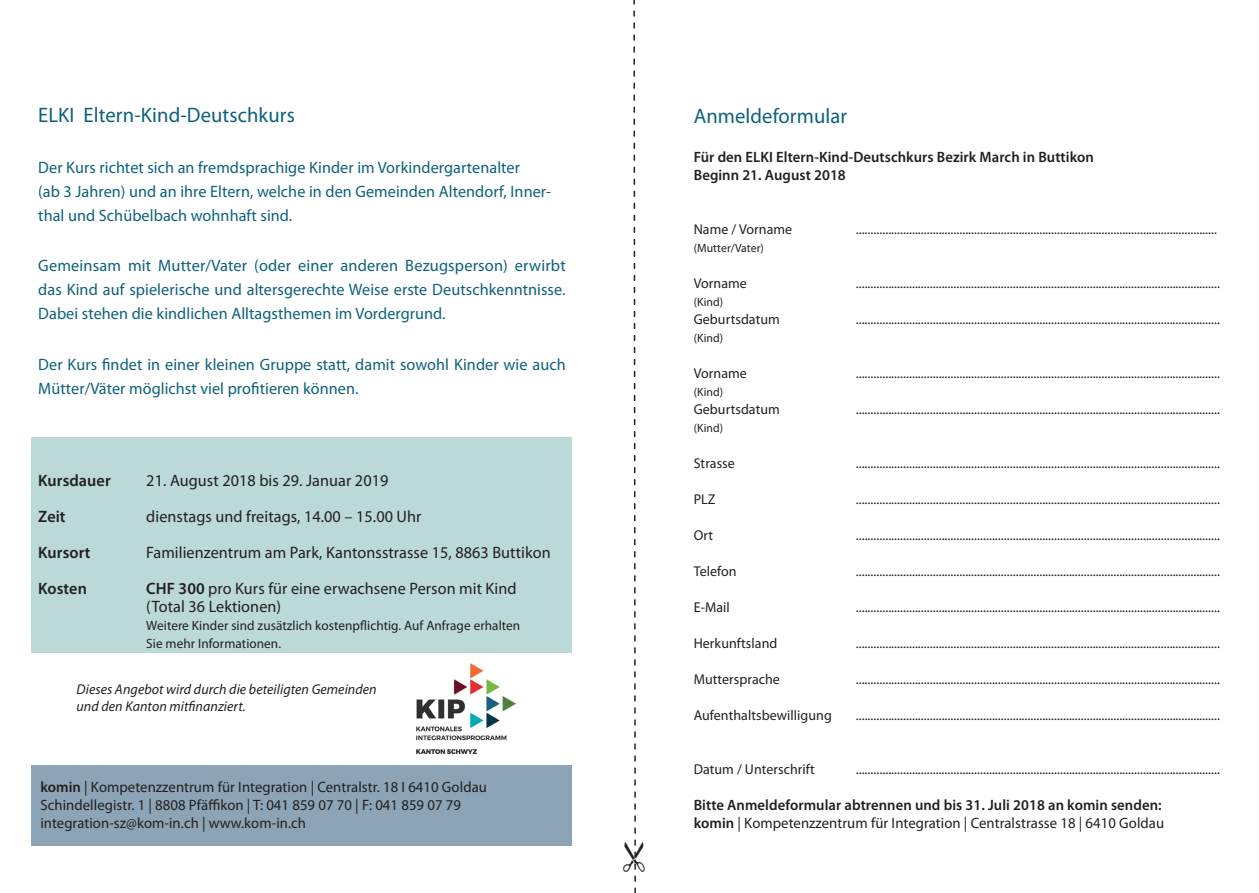
<style>
.page{position:relative;width:1259px;height:893px;background:#fff}
.page>*{position:absolute;margin:0;border:0;box-sizing:border-box;transform-origin:0 0}
.Anfangstext_blau_gro{font:21px "Myriad Pro";letter-spacing:.005em;color:#0e617c}
.Uebertitel_blau{font:21px "Myriad Pro";letter-spacing:.005em;color:#0e617c}
.Anfangstext_blau_gro-2{font:16.5px/24px "Myriad Pro";letter-spacing:.005em;color:#0e617c}
.Grundtext{font:16.5px/18px "Myriad Pro";letter-spacing:.005em;color:#231f20}
.Grundtext-2{font:600 16.5px "Myriad Pro";letter-spacing:.005em;color:#231f20}
.Grundtext-3{font:15px/18px "Myriad Pro";letter-spacing:.005em;color:#231f20}
.Untertitel_Semibold{font:600 15px/18px "Myriad Pro";letter-spacing:.005em;color:#231f20}
.Grundtext-4{font:14.25px "Myriad Pro";letter-spacing:.005em;color:#231f20}
.Tabelle{font:italic 14.25px "Myriad Pro";letter-spacing:.005em;color:#231f20}
.Grundtext-5{font:13.5px/18px "Myriad Pro";letter-spacing:.005em;color:#231f20}
.Grundtext-6{font:12px "Myriad Pro";letter-spacing:.005em;color:#231f20}
.s1{font-weight:600}
</style>
<div class="page">
<div style="left:32px;top:438px;width:540px;height:215px;background:#bbd9d7"></div>
<div style="left:32px;top:765px;width:540px;height:81px;background:#8ca4b5"></div>
<img style="left:417px;top:664px;width:98px;height:89px">
<svg style="left:633px;top:0;width:3px;height:893px"></svg>
<p class="Anfangstext_blau_gro" style="left:38px;top:102px;width:258px">ELKI Eltern-Kind-Deutschkurs</p>
<p class="Anfangstext_blau_gro-2" style="left:38px;top:155px;width:514px">Der Kurs richtet sich an fremdsprachige Kinder im Vorkindergartenalter<br>(ab 3 Jahren) und an ihre Eltern, welche in den Gemeinden Altendorf, Inner&shy;thal und Schübelbach wohnhaft sind.</p>
<p class="Anfangstext_blau_gro-2" style="left:38px;top:254px;width:529px;text-align:justify">Gemeinsam mit Mutter/Vater (oder einer anderen Bezugsperson) erwirbt das Kind auf spielerische und altersgerechte Weise erste Deutschkenntnisse.<br>Dabei stehen die kindlichen Alltagsthemen im Vordergrund.</p>
<p class="Anfangstext_blau_gro-2" style="left:38px;top:352px;width:529px">Der Kurs findet in einer kleinen Gruppe statt, damit sowohl Kinder wie auch<br>Mütter/Väter möglichst viel profitieren können.</p>
<p class="Grundtext-2" style="left:38px;top:470px;width:74px">Kursdauer</p>
<p class="Grundtext" style="left:146px;top:471px;width:244px">21. August 2018 bis 29. Januar 2019</p>
<p class="Grundtext-2" style="left:38px;top:506px;width:29px">Zeit</p>
<p class="Grundtext" style="left:146px;top:507px;width:277px">dienstags und freitags, 14.00 – 15.00 Uhr</p>
<p class="Grundtext-2" style="left:38px;top:542px;width:54px">Kursort</p>
<p class="Grundtext" style="left:146px;top:543px;width:406px">Familienzentrum am Park, Kantonsstrasse 15, 8863 Buttikon</p>
<p class="Grundtext-2" style="left:38px;top:578px;width:50px">Kosten</p>
<p class="Grundtext" style="left:146px;top:579px;width:372px"><span class="s1">CHF 300</span> pro Kurs für eine erwachsene Person mit Kind (Total 36 Lektionen)</p>
<p class="Grundtext-5" style="left:146px;top:616px;width:375px">Weitere Kinder sind zusätzlich kostenpflichtig. Auf Anfrage erhalten<br>Sie mehr Informationen.</p>
<p class="Tabelle" style="left:77px;top:681px;width:302px">Dieses Angebot wird durch die beteiligten Gemeinden</p>
<p class="Tabelle" style="left:77px;top:697px;width:171px">und den Kanton mitfinanziert.</p>
<p class="Grundtext-3" style="left:40px;top:778px;width:448px"><span class="s1">komin</span> | Kompetenzzentrum für Integration | Centralstr. 18 I 6410 Goldau<br>Schindellegistr. 1 | 8808 Pfäffikon | T: 041 859 07 70 | F: 041 859 07 79 integration-sz@kom-in.ch | www.kom-in.ch</p>
<p class="Uebertitel_blau" style="left:693px;top:103px;width:155px">Anmeldeformular</p>
<p class="Untertitel_Semibold" style="left:693px;top:148px;width:402px">Für den ELKI Eltern-Kind-Deutschkurs Bezirk March in Buttikon<br>Beginn 21. August 2018</p>
<p class="Grundtext-4" style="left:693px;top:220px;width:100px">Name / Vorname</p>
<p class="Grundtext-4" style="left:855px;top:220px;width:363px">..........................................................................................................................</p>
<p class="Grundtext-6" style="left:693px;top:241px;width:72px">(Mutter/Vater)</p>
<p class="Grundtext-4" style="left:693px;top:274px;width:55px">Vorname</p>
<p class="Grundtext-4" style="left:856px;top:274px;width:366px">...........................................................................................................................</p>
<p class="Grundtext-6" style="left:693px;top:295px;width:31px">(Kind)</p>
<p class="Grundtext-4" style="left:693px;top:310px;width:88px">Geburtsdatum</p>
<p class="Grundtext-4" style="left:855px;top:310px;width:366px">...........................................................................................................................</p>
<p class="Grundtext-6" style="left:693px;top:331px;width:31px">(Kind)</p>
<p class="Grundtext-4" style="left:693px;top:364px;width:55px">Vorname</p>
<p class="Grundtext-4" style="left:855px;top:364px;width:366px">...........................................................................................................................</p>
<p class="Grundtext-6" style="left:693px;top:385px;width:31px">(Kind)</p>
<p class="Grundtext-4" style="left:693px;top:400px;width:88px">Geburtsdatum</p>
<p class="Grundtext-4" style="left:855px;top:400px;width:366px">...........................................................................................................................</p>
<p class="Grundtext-6" style="left:693px;top:421px;width:31px">(Kind)</p>
<p class="Grundtext-4" style="left:693px;top:454px;width:43px">Strasse</p>
<p class="Grundtext-4" style="left:855px;top:454px;width:366px">...........................................................................................................................</p>
<p class="Grundtext-4" style="left:693px;top:490px;width:23px">PLZ</p>
<p class="Grundtext-4" style="left:855px;top:490px;width:366px">...........................................................................................................................</p>
<p class="Grundtext-4" style="left:693px;top:526px;width:21px">Ort</p>
<p class="Grundtext-4" style="left:856px;top:526px;width:366px">...........................................................................................................................</p>
<p class="Grundtext-4" style="left:693px;top:562px;width:44px">Telefon</p>
<p class="Grundtext-4" style="left:856px;top:562px;width:366px">...........................................................................................................................</p>
<p class="Grundtext-4" style="left:693px;top:598px;width:38px">E-Mail</p>
<p class="Grundtext-4" style="left:856px;top:598px;width:366px">...........................................................................................................................</p>
<p class="Grundtext-4" style="left:693px;top:634px;width:85px">Herkunftsland</p>
<p class="Grundtext-4" style="left:855px;top:634px;width:366px">...........................................................................................................................</p>
<p class="Grundtext-4" style="left:693px;top:670px;width:88px">Muttersprache</p>
<p class="Grundtext-4" style="left:855px;top:670px;width:366px">...........................................................................................................................</p>
<p class="Grundtext-4" style="left:693px;top:706px;width:140px">Aufenthaltsbewilligung</p>
<p class="Grundtext-4" style="left:856px;top:706px;width:366px">...........................................................................................................................</p>
<p class="Grundtext-4" style="left:693px;top:760px;width:123px">Datum / Unterschrift</p>
<p class="Grundtext-4" style="left:855px;top:760px;width:366px">...........................................................................................................................</p>
<p class="Untertitel_Semibold" style="left:693px;top:796px;width:469px">Bitte Anmeldeformular abtrennen und bis 31. Juli 2018 an komin senden:</p>
<p class="Grundtext-3" style="left:693px;top:814px;width:472px"><span class="s1">komin</span> | Kompetenzzentrum für Integration | Centralstrasse 18 | 6410 Goldau</p>
</div>
